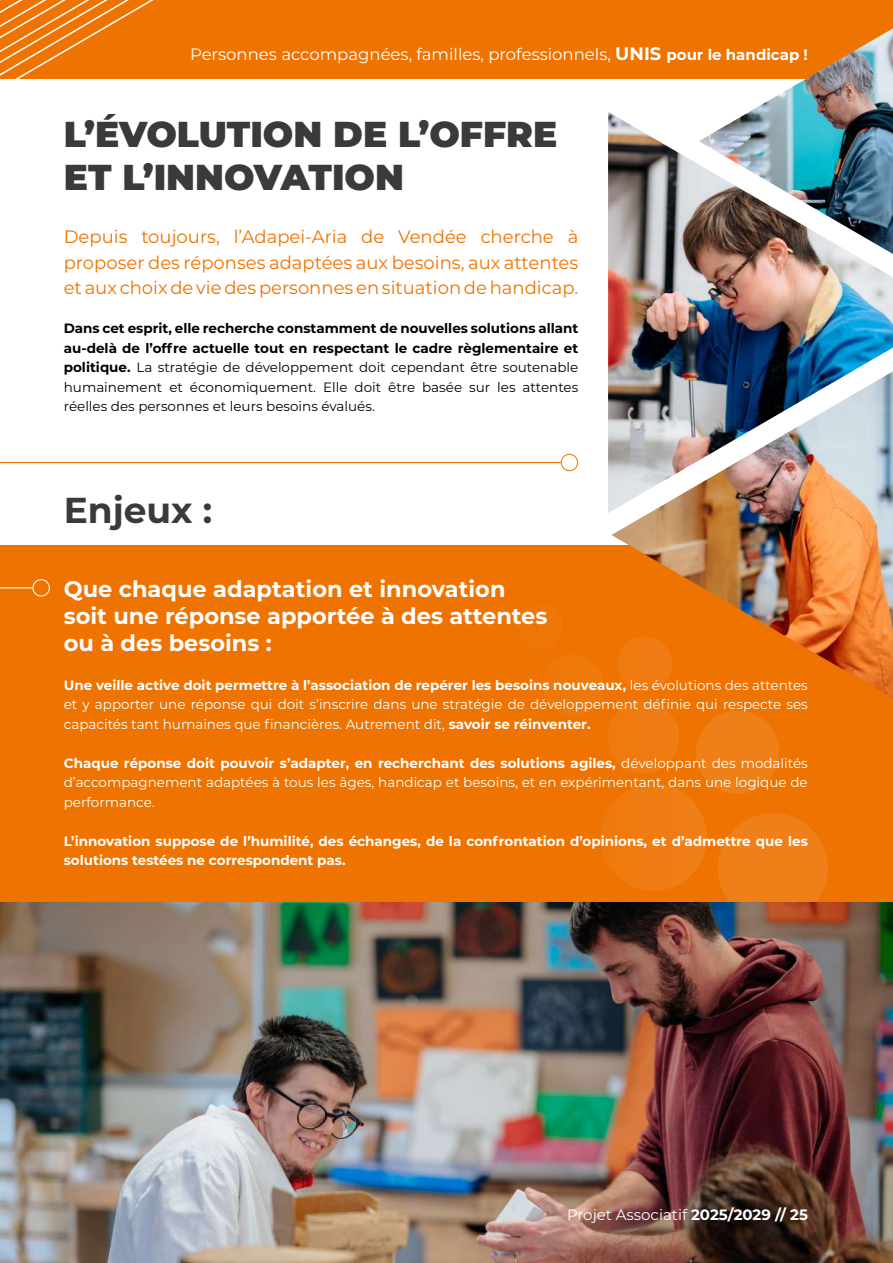
<style>
.page{position:relative;width:893px;height:1263px;background:#ee7300}
.page>*{position:absolute;margin:0;border:0;box-sizing:border-box;transform-origin:0 0}
.t1{font:900 36px/43.2px "Montserrat";color:#3a3a39}
.t2{font:700 36px "Montserrat";color:#3a3a39}
.t3{font:700 22.5px/27px "Montserrat";color:#fff}
.t4{font:18px/25.5px "Montserrat";color:#ee7300;text-align:justify}
.t5{font:16.5px "Montserrat";color:#fff}
.t6{font:15px "Montserrat";color:#fff}
.t7{font:13.5px/19.5px "Montserrat";color:#fff;text-align:justify}
.t8{font:13.5px/19.5px "Montserrat";color:#000;text-align:justify}
.t9{font:700 13.5px/19.5px "Montserrat";color:#fff}
.s1{font-weight:700;font-size:18px}
.s2{font-weight:700;font-size:15px}
.s3{font-weight:700}
</style>
<div class="page">
<div style="left:718px;top:813px;width:110px;height:110px;background:#ef8019;border-radius:50%"></div>
<div style="left:600px;top:784px;width:107px;height:107px;background:#ef7c12;border-radius:50%"></div>
<div style="left:696px;top:711px;width:83px;height:83px;background:#ef8019;border-radius:50%"></div>
<div style="left:607px;top:701px;width:72px;height:72px;background:#ef7c11;border-radius:50%"></div>
<div style="left:542px;top:654px;width:62px;height:62px;background:#ee790b;border-radius:50%"></div>
<div style="left:517px;top:603px;width:46px;height:47px;background:#ee7708;border-radius:50%"></div>
<div style="left:0;top:80px;width:893px;height:465px;background:#fff"></div>
<hr style="left:0;top:462px;width:561px;height:1px;background:#ee7300">
<div style="left:561px;top:454px;width:17px;height:17px;border:1px solid #ee7300;border-radius:50%"></div>
<img style="left:608px;top:112px;width:285px;height:401px">
<img style="left:611px;top:371px;width:282px;height:327px">
<svg style="left:0;top:0;width:207px;height:80px"></svg>
<img style="left:0;top:902px;width:893px;height:361px">
<img style="left:699px;top:28px;width:194px;height:226px">
<svg style="left:0;top:1166px;width:4px;height:97px"></svg>
<hr style="left:0;top:587px;width:33px;height:1px;background:#fff">
<div style="left:33px;top:579px;width:17px;height:17px;border:1px solid #fff;border-radius:50%"></div>
<p class="t5" style="left:190px;top:43px;width:619px">Personnes accompagnées, familles, professionnels, <span class="s1">UNIS</span> <span class="s2">pour le handicap !</span></p>
<h1 class="t1" style="left:64px;top:110px;width:495px">L’ÉVOLUTION DE L’OFFRE<br>ET L’INNOVATION</h1>
<h3 class="t4" style="left:64px;top:224px;width:516px">Depuis toujours, l’Adapei-Aria de Vendée cherche à proposer des réponses adaptées aux besoins, aux attentes et aux choix de vie des personnes en situation de handicap.</h3>
<p class="t8" style="left:64px;top:318px;width:516px"><span class="s3">Dans cet esprit, elle recherche constamment de nouvelles solutions allant au-delà de l’offre actuelle tout en respectant le cadre règlementaire et politique.</span> La stratégie de développement doit cependant être soutenable humainement et économiquement. Elle doit être basée sur les attentes réelles des personnes et leurs besoins évalués.</p>
<h1 class="t2" style="left:64px;top:484px;width:150px">Enjeux :</h1>
<h2 class="t3" style="left:64px;top:574px;width:485px">Que chaque adaptation et innovation soit une réponse apportée à des attentes ou à des besoins :</h2>
<p class="t7" style="left:64px;top:675px;width:746px"><span class="s3">Une veille active doit permettre à l’association de repérer les besoins nouveaux,</span> les évolutions des attentes et y apporter une réponse qui doit s’inscrire dans une stratégie de développement définie qui respecte ses capacités tant humaines que financières. Autrement dit, <span class="s3">savoir se réinventer.</span></p>
<p class="t7" style="left:64px;top:753px;width:745px"><span class="s3">Chaque réponse doit pouvoir s’adapter, en recherchant des solutions agiles,</span> développant des modalités d’accompagnement adaptées à tous les âges, handicap et besoins, et en expérimentant, dans une logique de performance.</p>
<p class="t9" style="left:64px;top:830px;width:745px">L’innovation suppose de l’humilité, des échanges, de la confrontation d’opinions, et d’admettre que les solutions testées ne correspondent pas.</p>
<p class="t6" style="left:567px;top:1204px;width:242px">Projet Associatif <span class="s3">2025/2029 // 25</span></p>
</div>
